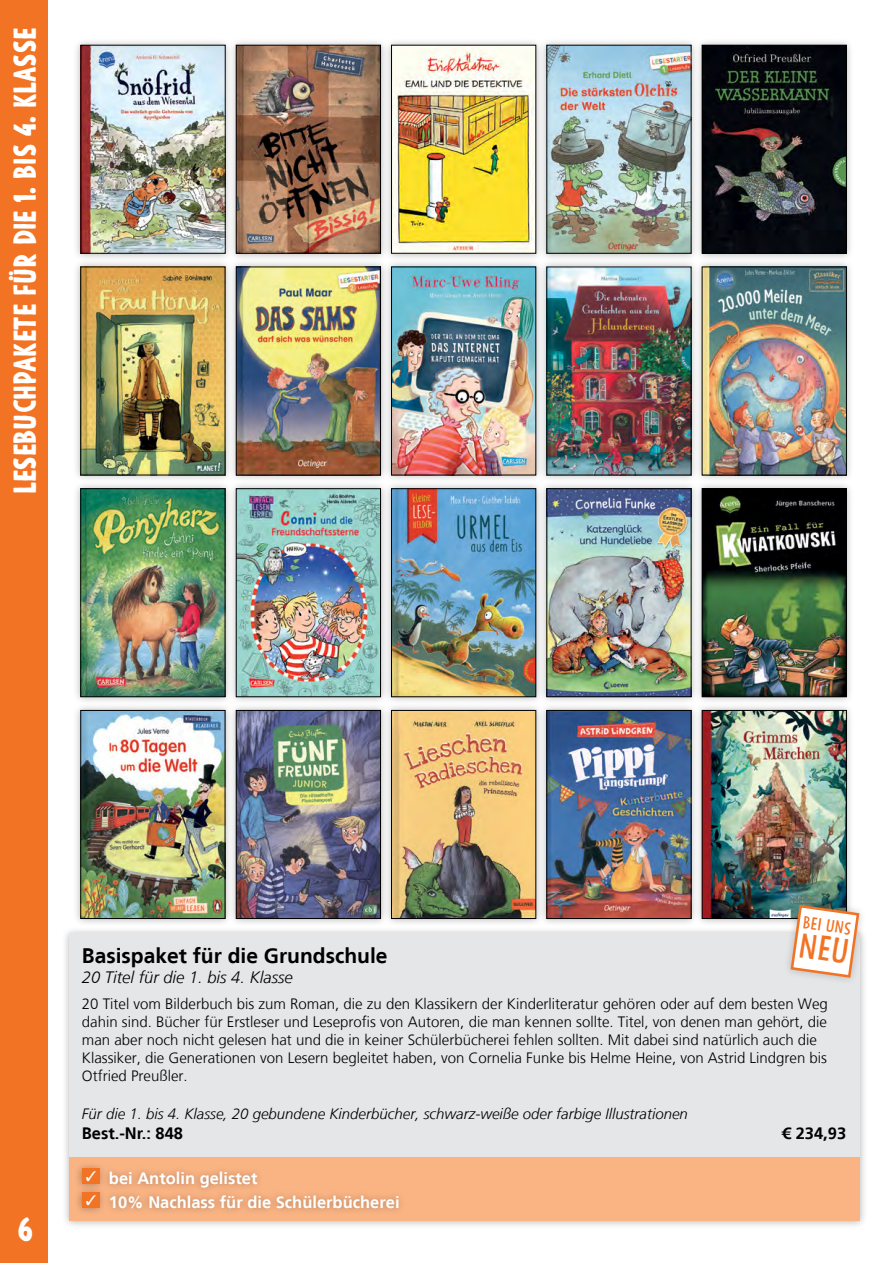
<style>
.page{position:relative;width:893px;height:1263px;background:#fff}
.page>*{position:absolute;margin:0;border:0;box-sizing:border-box;transform-origin:0 0}
.t1{font:900 31.5px "Argone";color:#fff}
.t2{font:900 30px "Argone";color:#fff}
.KS_Titel{font:700 21px "Frutiger LT";color:#000}
.KS_Zusätze{font:700 16.5px "Frutiger LT";color:#fff}
.KS_Titelzusatz{font:italic 300 16.5px "Frutiger LT";color:#000}
.KS_Best-Nr{font:700 16.5px "Frutiger LT";color:#000}
.t3{font:16.5px "Argone";color:#f27323}
.KS_Fließtext{font:300 15px/18px "Frutiger LT";color:#000}
.KS_Bibliografie{font:italic 300 15px "Frutiger LT";color:#000}
</style>
<div class="page">
<div style="left:0;top:0;width:48px;height:1263px;background:#f27323"></div>
<div style="left:61px;top:926px;width:807px;height:303px;background:#000;opacity:.3"></div>
<div style="left:69px;top:934px;width:791px;height:287px;background:#e4e6e7"></div>
<div style="left:69px;top:1157px;width:791px;height:64px;background:#fab484"></div>
<div style="left:74px;top:1160px;width:333px;height:56px;background:#000;opacity:.3"></div>
<div style="left:82px;top:1169px;width:18px;height:15px;background:#f27323"></div>
<div style="left:82px;top:1193px;width:18px;height:15px;background:#f27323"></div>
<div style="left:383px;top:37px;width:161px;height:224px;background:#000;opacity:.3"></div>
<img style="left:393px;top:47px;width:141px;height:204px">
<div style="left:391px;top:45px;width:145px;height:208px;border:1px solid #000"></div>
<div style="left:694px;top:259px;width:161px;height:224px;background:#000;opacity:.3"></div>
<img style="left:704px;top:269px;width:140px;height:204px">
<div style="left:72px;top:259px;width:161px;height:224px;background:#000;opacity:.3"></div>
<img style="left:83px;top:269px;width:140px;height:204px">
<div style="left:383px;top:259px;width:161px;height:224px;background:#000;opacity:.3"></div>
<img style="left:393px;top:269px;width:141px;height:204px">
<div style="left:391px;top:267px;width:145px;height:208px;border:1px solid #000"></div>
<div style="left:228px;top:259px;width:161px;height:224px;background:#000;opacity:.3"></div>
<img style="left:238px;top:269px;width:141px;height:204px">
<div style="left:236px;top:267px;width:145px;height:208px;border:1px solid #000"></div>
<div style="left:538px;top:259px;width:161px;height:224px;background:#000;opacity:.3"></div>
<img style="left:549px;top:269px;width:140px;height:204px">
<div style="left:538px;top:702px;width:161px;height:225px;background:#000;opacity:.3"></div>
<img style="left:549px;top:712px;width:140px;height:205px">
<div style="left:547px;top:710px;width:144px;height:209px;border:1px solid #000"></div>
<div style="left:228px;top:702px;width:161px;height:225px;background:#000;opacity:.3"></div>
<img style="left:238px;top:712px;width:141px;height:205px">
<div style="left:236px;top:710px;width:145px;height:209px;border:1px solid #000"></div>
<div style="left:383px;top:702px;width:161px;height:225px;background:#000;opacity:.3"></div>
<img style="left:393px;top:712px;width:141px;height:205px">
<div style="left:391px;top:710px;width:145px;height:209px;border:1px solid #000"></div>
<div style="left:694px;top:37px;width:161px;height:224px;background:#000;opacity:.3"></div>
<img style="left:704px;top:47px;width:140px;height:204px">
<div style="left:702px;top:45px;width:144px;height:208px;border:1px solid #000"></div>
<div style="left:228px;top:480px;width:161px;height:225px;background:#000;opacity:.3"></div>
<img style="left:238px;top:490px;width:141px;height:205px">
<div style="left:236px;top:488px;width:145px;height:209px;border:1px solid #000"></div>
<div style="left:72px;top:480px;width:161px;height:225px;background:#000;opacity:.3"></div>
<img style="left:83px;top:490px;width:140px;height:205px">
<div style="left:81px;top:488px;width:144px;height:209px;border:1px solid #000"></div>
<div style="left:538px;top:480px;width:161px;height:225px;background:#000;opacity:.3"></div>
<img style="left:549px;top:490px;width:140px;height:205px">
<div style="left:547px;top:488px;width:144px;height:209px;border:1px solid #000"></div>
<div style="left:383px;top:480px;width:161px;height:225px;background:#000;opacity:.3"></div>
<img style="left:393px;top:490px;width:141px;height:205px">
<div style="left:391px;top:488px;width:145px;height:209px;border:1px solid #000"></div>
<div style="left:694px;top:480px;width:161px;height:225px;background:#000;opacity:.3"></div>
<img style="left:704px;top:490px;width:140px;height:205px">
<div style="left:702px;top:488px;width:144px;height:209px;border:1px solid #000"></div>
<div style="left:538px;top:37px;width:161px;height:224px;background:#000;opacity:.3"></div>
<img style="left:549px;top:47px;width:140px;height:204px">
<div style="left:72px;top:702px;width:161px;height:225px;background:#000;opacity:.3"></div>
<img style="left:83px;top:712px;width:140px;height:205px">
<div style="left:81px;top:710px;width:144px;height:209px;border:1px solid #000"></div>
<div style="left:694px;top:702px;width:161px;height:225px;background:#000;opacity:.3"></div>
<img style="left:704px;top:712px;width:140px;height:205px">
<div style="left:702px;top:710px;width:144px;height:209px;border:1px solid #000"></div>
<div style="left:228px;top:37px;width:161px;height:224px;background:#000;opacity:.3"></div>
<img style="left:238px;top:47px;width:141px;height:204px">
<div style="left:236px;top:45px;width:145px;height:208px;border:1px solid #000"></div>
<div style="left:73px;top:37px;width:160px;height:224px;background:#000;opacity:.3"></div>
<img style="left:83px;top:47px;width:140px;height:204px">
<div style="left:783px;top:897px;width:84px;height:89px;background:#000;opacity:.2"></div>
<svg style="left:789px;top:903px;width:72px;height:76px"></svg>
<p class="t2" style="left:7px;top:494px;width:467px;rotate:-90deg">Lesebuchpakete für die 1. bis 4. Klasse</p>
<p class="t1" style="left:18px;top:1211px;width:16px">6</p>
<p class="t3" style="left:804px;top:912px;width:50px;rotate:8deg">Bei uns</p>
<p class="KS_Titel" style="left:82px;top:943px;width:307px">Basispaket für die Grundschule</p>
<p class="KS_Titelzusatz" style="left:82px;top:967px;width:212px">20 Titel für die 1. bis 4. Klasse</p>
<p class="KS_Fließtext" style="left:82px;top:995px;width:747px">20 Titel vom Bilderbuch bis zum Roman, die zu den Klassikern der Kinderliteratur gehören oder auf dem besten Weg dahin sind. Bücher für Erstleser und Leseprofis von Autoren, die man kennen sollte. Titel, von denen man gehört, die man aber noch nicht gelesen hat und die in keiner Schülerbücherei fehlen sollten. Mit dabei sind natürlich auch die Klassiker, die Generationen von Lesern begleitet haben, von Cornelia Funke bis Helme Heine, von Astrid Lindgren bis Otfried Preußler.</p>
<p class="KS_Bibliografie" style="left:82px;top:1105px;width:607px">Für die 1. bis 4. Klasse, 20 gebundene Kinderbücher, schwarz-weiße oder farbige Illustrationen</p>
<p class="KS_Best-Nr" style="left:82px;top:1123px;width:103px">Best.-Nr.: 848</p>
<p class="KS_Best-Nr" style="left:782px;top:1123px;width:66px">€ 234,93</p>
<p class="KS_Zusätze" style="left:109px;top:1168px;width:150px">bei Antolin gelistet</p>
<p class="KS_Zusätze" style="left:109px;top:1193px;width:292px">10% Nachlass für die Schülerbücherei</p>
</div>
